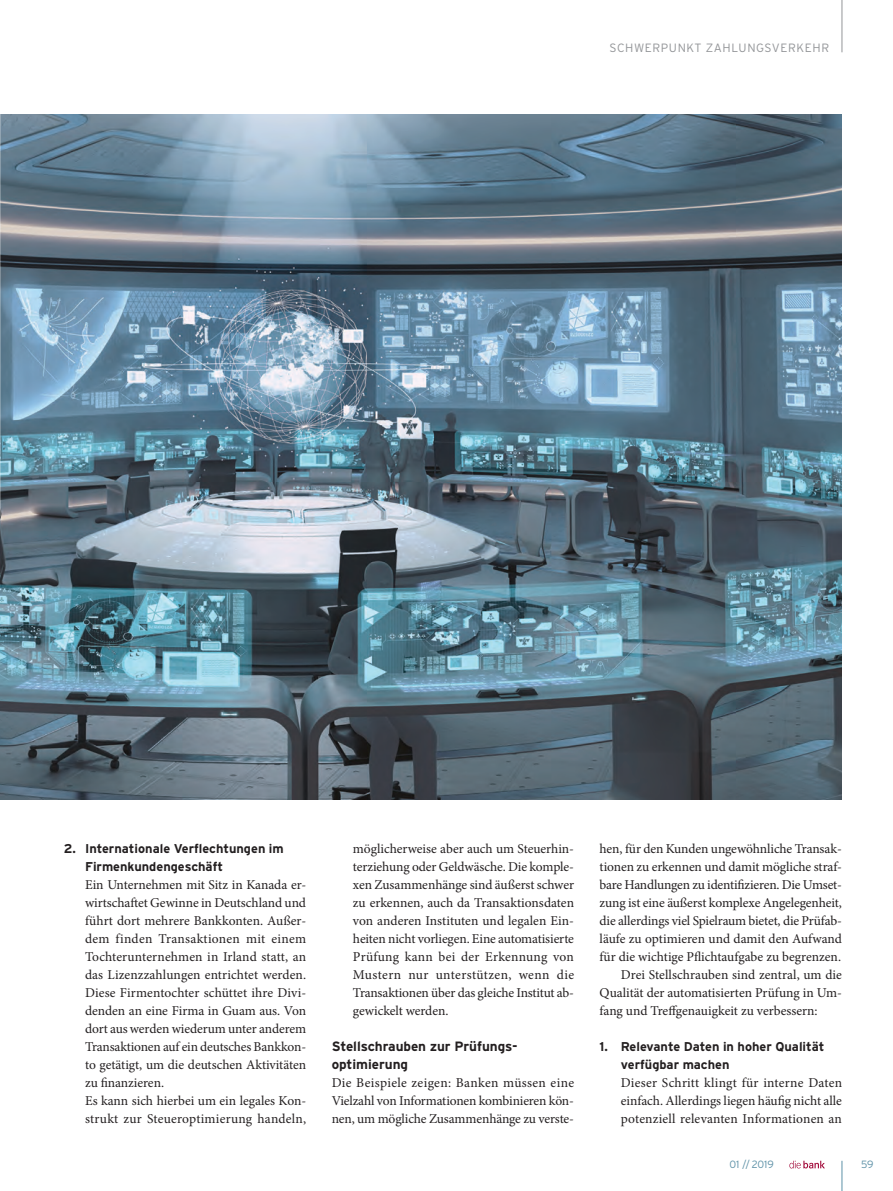
<style>
.page{position:relative;width:893px;height:1191px;background:#fff}
.page>*{position:absolute;margin:0;border:0;box-sizing:border-box;transform-origin:0 0}
.t1{font:13.5px/18px "Minion Pro";letter-spacing:-.005em;color:#231f20;text-align:justify}
.t2{font:700 13.5px/18px "Interstate";letter-spacing:-.005em;color:#231f20}
.t3{font:700 12.75px/18px "Interstate";color:#231f20}
.t4{font:300 12px "Interstate";letter-spacing:.05em;color:#939598}
.t5{font:300 10.5px "Interstate";color:#5d91a7}
</style>
<div class="page">
<hr style="left:842px;top:1160px;width:1px;height:31px;background:#5d91a7">
<svg style="left:789px;top:1160px;width:36px;height:8px"></svg>
<img style="left:0;top:115px;width:842px;height:684px">
<hr style="left:842px;top:0;width:1px;height:52px;background:#939598">
<p class="t4" style="left:609px;top:41px;width:221px">SCHWERPUNKT ZAHLUNGSVERKEHR</p>
<p class="t3" style="left:85px;top:839px;width:200px;text-indent:-21px">2. Internationale Verflechtungen im<br>Firmenkundengeschäft</p>
<p class="t1" style="left:85px;top:876px;width:223px;text-align:left">Ein Unternehmen mit Sitz in Kanada er&shy;wirtschaftet Gewinne in Deutschland und führt dort mehrere Bankkonten. Außer&shy;dem finden Transaktionen mit einem Tochterunternehmen in Irland statt, an das Lizenzzahlungen entrichtet werden.<br>Diese Firmentochter schüttet ihre Divi&shy;denden an eine Firma in Guam aus. Von dort aus werden wiederum unter anderem Transaktionen auf ein deutsches Bankkon&shy;to getätigt, um die deutschen Aktivitäten zu finanzieren.<br>Es kann sich hierbei um ein legales Kon&shy;strukt zur Steueroptimierung handeln,</p>
<p class="t1" style="left:353px;top:840px;width:223px">möglicherweise aber auch um Steuerhin&shy;terziehung oder Geldwäsche. Die komple&shy;xen Zusammenhänge sind äußerst schwer zu erkennen, auch da Transaktionsdaten von anderen Instituten und legalen Ein&shy;heiten nicht vorliegen. Eine automatisierte Prüfung kann bei der Erkennung von Mustern nur unterstützen, wenn die Transaktionen über das gleiche Institut ab&shy;gewickelt werden.</p>
<p class="t2" style="left:332px;top:1037px;width:188px">Stellschrauben zur Prüfungs&shy;optimierung</p>
<p class="t1" style="left:332px;top:1074px;width:244px">Die Beispiele zeigen: Banken müssen eine Vielzahl von Informationen kombinieren kön&shy;nen, um mögliche Zusammenhänge zu verste-</p>
<p class="t1" style="left:600px;top:840px;width:244px">hen, für den Kunden ungewöhnliche Transak-</p>
<p class="t1" style="left:600px;top:858px;width:244px">tionen zu erkennen und damit mögliche straf-</p>
<p class="t1" style="left:600px;top:876px;width:244px">bare Handlungen zu identifizieren. Die Umset-</p>
<p class="t1" style="left:600px;top:894px;width:244px">zung ist eine äußerst komplexe Angelegenheit,</p>
<p class="t1" style="left:600px;top:912px;width:244px">die allerdings viel Spielraum bietet, die Prüfab-</p>
<p class="t1" style="left:600px;top:930px;width:244px">läufe zu optimieren und damit den Aufwand</p>
<p class="t1" style="left:600px;top:948px;width:243px">für die wichtige Pflichtaufgabe zu begrenzen.</p>
<p class="t1" style="left:621px;top:966px;width:223px">Drei Stellschrauben sind zentral, um die</p>
<p class="t1" style="left:600px;top:984px;width:244px">Qualität der automatisierten Prüfung in Um-</p>
<p class="t1" style="left:600px;top:1002px;width:220px">fang und Treffgenauigkeit zu verbessern:</p>
<p class="t3" style="left:621px;top:1037px;width:205px;text-indent:-21px">1. Relevante Daten in hoher Qualität verfügbar machen</p>
<p class="t1" style="left:621px;top:1074px;width:223px">Dieser Schritt klingt für interne Daten einfach. Allerdings liegen häufig nicht alle potenziell relevanten Informationen an</p>
<p class="t5" style="left:729px;top:1158px;width:46px">01 // 2019</p>
<p class="t5" style="left:861px;top:1158px;width:14px">59</p>
</div>
